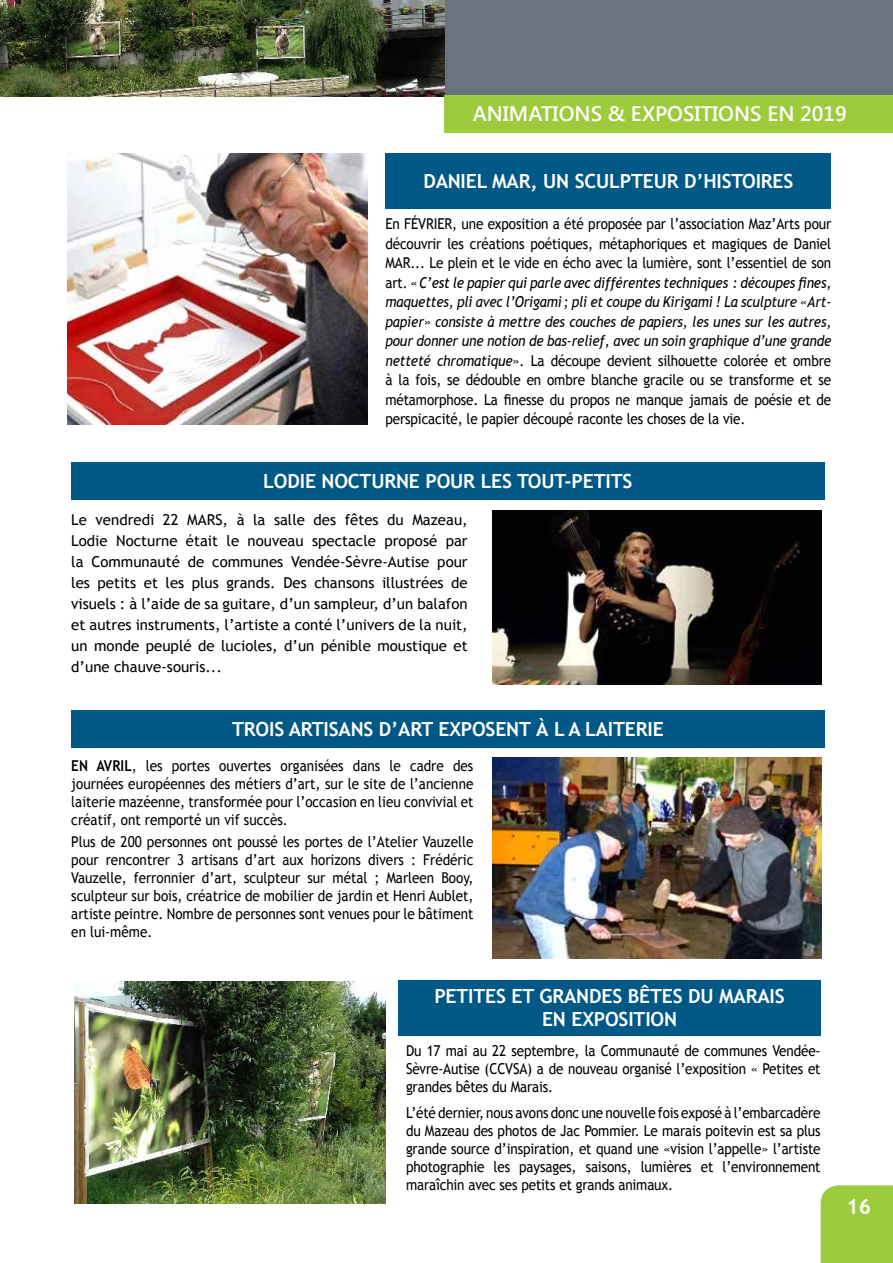
<style>
.page{position:relative;width:893px;height:1263px;background:#fff}
.page>*{position:absolute;margin:0;border:0;box-sizing:border-box;transform-origin:0 0}
.t1{font:600 21px "Segoe UI";color:#fff}
.t2{font:700 21px "Trebuchet MS";color:#fff}
.t3{font:700 19.5px/23.4px "Trebuchet MS";letter-spacing:-.01em;color:#fff}
.t4{font:15px/18px "Trebuchet MS";letter-spacing:-.005em;color:#000;text-align:justify;scale:.9 1}
.t5{font:15px/21px "Trebuchet MS";letter-spacing:-.005em;color:#000;text-align:justify}
.s1{font-style:italic}
.s2{font-weight:700}
</style>
<div class="page">
<div style="left:0;top:0;width:893px;height:96px;background:#69737d"></div>
<img style="left:0;top:0;width:444px;height:96px">
<div style="left:821px;top:1185px;width:72px;height:78px;background:#9ccb3b"></div>
<img style="left:68px;top:153px;width:300px;height:271px">
<img style="left:75px;top:982px;width:310px;height:221px">
<img style="left:492px;top:757px;width:329px;height:201px">
<img style="left:492px;top:510px;width:329px;height:175px">
<div style="left:385px;top:153px;width:446px;height:56px;background:#005887"></div>
<div style="left:399px;top:980px;width:422px;height:55px;background:#005887"></div>
<div style="left:71px;top:710px;width:754px;height:37px;background:#005887"></div>
<div style="left:71px;top:462px;width:754px;height:38px;background:#005887"></div>
<div style="left:444px;top:95px;width:449px;height:38px;background:#9ccb3b"></div>
<h1 class="t1" style="left:473px;top:99px;width:376px">ANIMATION S &amp; EXPOSITION S EN 2019</h1>
<h2 class="t3" style="left:423px;top:169px;width:370px">DANI EL MAR, UN SCULPTEUR D’HISTOIRES</h2>
<p class="t4" style="left:385px;top:214px;width:497px;line-height:19.5px">En févrie r, une exposition a été proposée par l’association Maz’Arts pour découvrir les créations poétiques, métaphoriques et magiques de Daniel Mar... Le plein et le vide en écho avec la lumière, sont l’essentiel de son art. «<span class="s1">C’est le papier qui parle avec différentes techniques : découpes fines, maquettes, pli avec l’Origami; pli et coupe du Kirigami ! La sculpture «Art&shy;papier» consiste à mettre des couches de papiers, les unes sur les autres, pour donner une notion de bas-relief, avec un soin graphique d’une grande netteté chromatique</span>». La découpe devient silhouette colorée et ombre à la fois, se dédouble en ombre blanche gracile ou se transforme et se métamorphose. La finesse du propos ne manque jamais de poésie et de perspicacité, le papier découpé raconte les choses de la vie.</p>
<h2 class="t3" style="left:263px;top:469px;width:341px">LODI E NOCTURN E POUR LES TOUT-PETITS</h2>
<p class="t5" style="left:71px;top:509px;width:398px">Le vendredi 22 mars, à la salle des fêtes du Mazeau, Lodie Nocturne était le nouveau spectacle proposé par la Communauté de communes Vendée-Sèvre-Autise pour les petits et les plus grands. Des chansons illustrées de visuels : à l’aide de sa guitare, d’un sampleur, d’un balafon et autres instruments, l’artiste a conté l’univers de la nuit, un monde peuplé de lucioles, d’un pénible moustique et d’une chauve-souris...</p>
<h2 class="t3" style="left:232px;top:717px;width:69px">TROISARTISANS</h2>
<h2 class="t3" style="left:379px;top:717px;width:32px">D’ART</h2>
<h2 class="t3" style="left:438px;top:717px;width:227px">EXPOSENT À L A LAITERI E</h2>
<p class="t4" style="left:71px;top:757px;width:448px"><span class="s2">EN AVRI L</span>, les portes ouvertes organisées dans le cadre des journées européennes des métiers d’art, sur le site de l’ancienne laiterie mazéenne, transformée pour l’occasion en lieu convivial et créatif, ont remporté un vif succès.</p>
<p class="t4" style="left:71px;top:833px;width:448px">Plus de 200 personnes ont poussé les portes de l’Atelier Vauzelle pour rencontrer 3 artisans d’art aux horizons divers : Frédéric Vauzelle, ferronnier d’art, sculpteur sur métal ; Marleen Booy, sculpteur sur bois, créatrice de mobilier de jardin et Henri Aublet, artiste peintre. Nombre de personnes sont venues pour le bâtiment en lui-même.</p>
<h2 class="t3" style="left:542px;top:984px;width:203px;text-indent:59px">ES BÊTES DU MARAIS<br>EN EXPOSITI</h2>
<h2 class="t3" style="left:434px;top:984px;width:131px">PETITES ET GRAND</h2>
<h2 class="t3" style="left:651px;top:1008px;width:25px">ON</h2>
<p class="t4" style="left:406px;top:1042px;width:462px">Du 17 mai au 22 septembre, la Communauté de communes Vendée-Sèvre-Autise (CCVSA) a de nouveau organisé l’exposition « Petites et grandes bêtes du Marais.</p>
<p class="t4" style="left:406px;top:1104px;width:462px">L’été dernier, nous avons donc une nouvelle fois exposé à l’embarcadère du Mazeau des photos de Jac Pommier. Le marais poitevin est sa plus grande source d’inspiration, et quand une «vision l’appelle» l’artiste photographie les paysages, saisons, lumières et l’environnement maraîchin avec ses petits et grands animaux.</p>
<h1 class="t2" style="left:847px;top:1193px;width:26px">16</h1>
</div>
